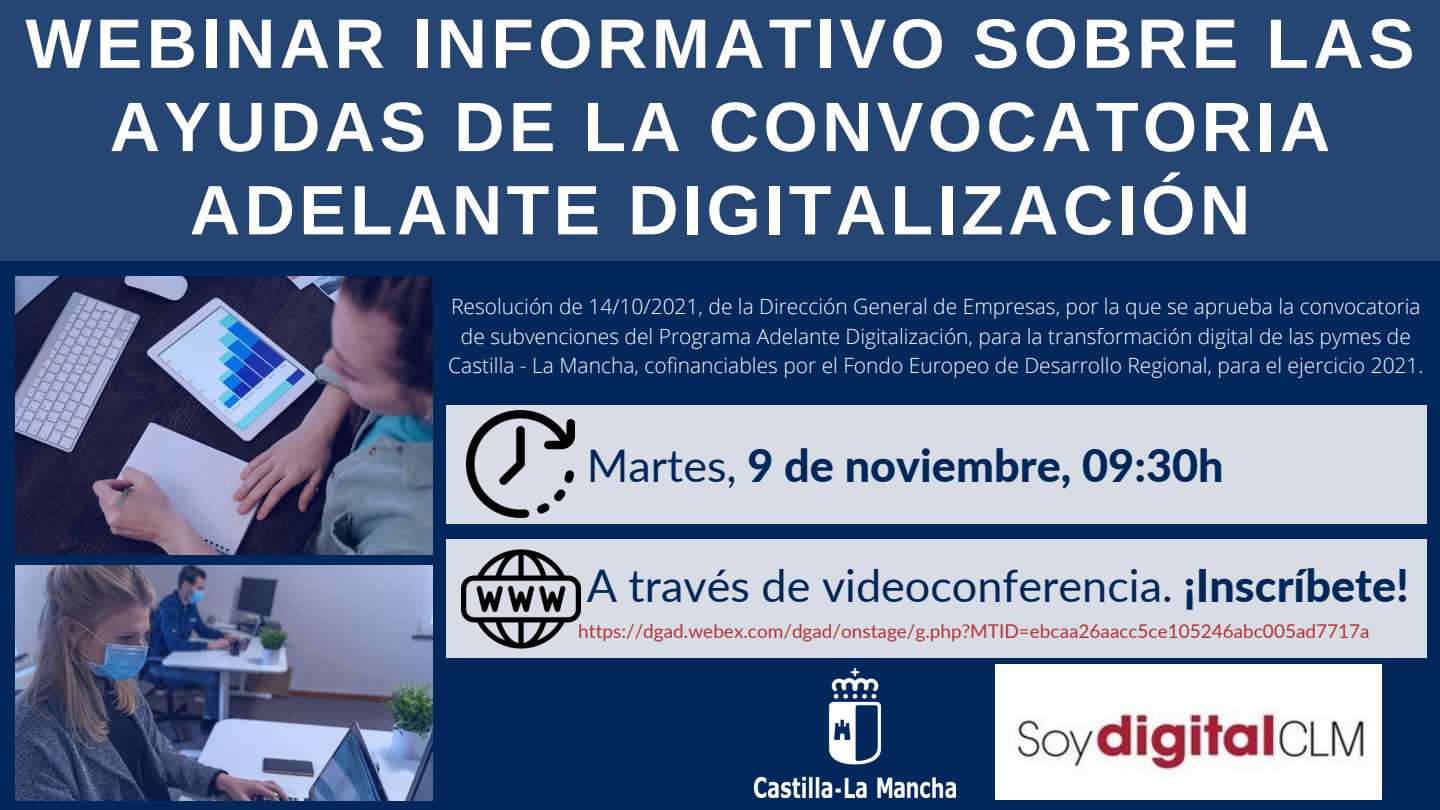
<style>
.page{position:relative;width:1440px;height:810px;background:#01275b}
.page>*{position:absolute;margin:0;border:0;box-sizing:border-box;transform-origin:0 0}
.t1{font:700 70px/83.2px "Arimo";letter-spacing:.06em;color:#fff;text-align:center}
.t2{font:45px "Lato";color:#01275b}
.t3{font:800 45px "Lato";color:#01275b}
.t4{font:300 21px/29.2px "Open Sans";color:#fff;text-align:center}
.t5{font:19px "Lato";color:#b63434}
.s1{font-weight:400}
.s2{font-weight:800}
</style>
<div class="page">
<div style="left:0;top:0;width:1440px;height:261px;background:#254672"></div>
<img style="left:16px;top:276px;width:417px;height:278px">
<img style="left:16px;top:565px;width:417px;height:235px">
<div style="left:446px;top:405px;width:981px;height:119px;background:#d8dde5"></div>
<img style="left:467px;top:411px;width:107px;height:107px">
<div style="left:446px;top:539px;width:981px;height:119px;background:#d8dde5"></div>
<img style="left:461px;top:549px;width:120px;height:100px">
<img style="left:755px;top:668px;width:201px;height:129px">
<img style="left:995px;top:665px;width:386px;height:135px">
<p class="t1" style="left:25px;top:2px;width:1391px">WEBINAR INFORMATIVO SOBRE LAS<br>AYUDAS DE LA CONVOCATORIA<br>ADELANTE DIGITALIZACIÓN</p>
<p class="t4" style="left:448px;top:292px;width:977px">Resolución de 14/10/2021, de la Dirección General de Empresas, por la que se aprueba la convocatoria de subvenciones del Programa Adelante Digitalización, para la transformación digital de las pymes de<br>Castilla - La Mancha, cofinanciables por el Fondo Europeo de Desarrollo Regional, para el ejercicio 2021.</p>
<p class="t3" style="left:587px;top:437px;width:639px"><span class="s1">Martes,</span> 9 de noviembre, 09:30h</p>
<p class="t2" style="left:587px;top:558px;width:824px">A través de videoconferencia. <span class="s2">¡Inscríbete!</span></p>
<p class="t5" style="left:578px;top:619px;width:793px">https://dgad.webex.com/dgad/onstage/g.php?MTID=ebcaa26aacc5ce105246abc005ad7717a</p>
</div>
